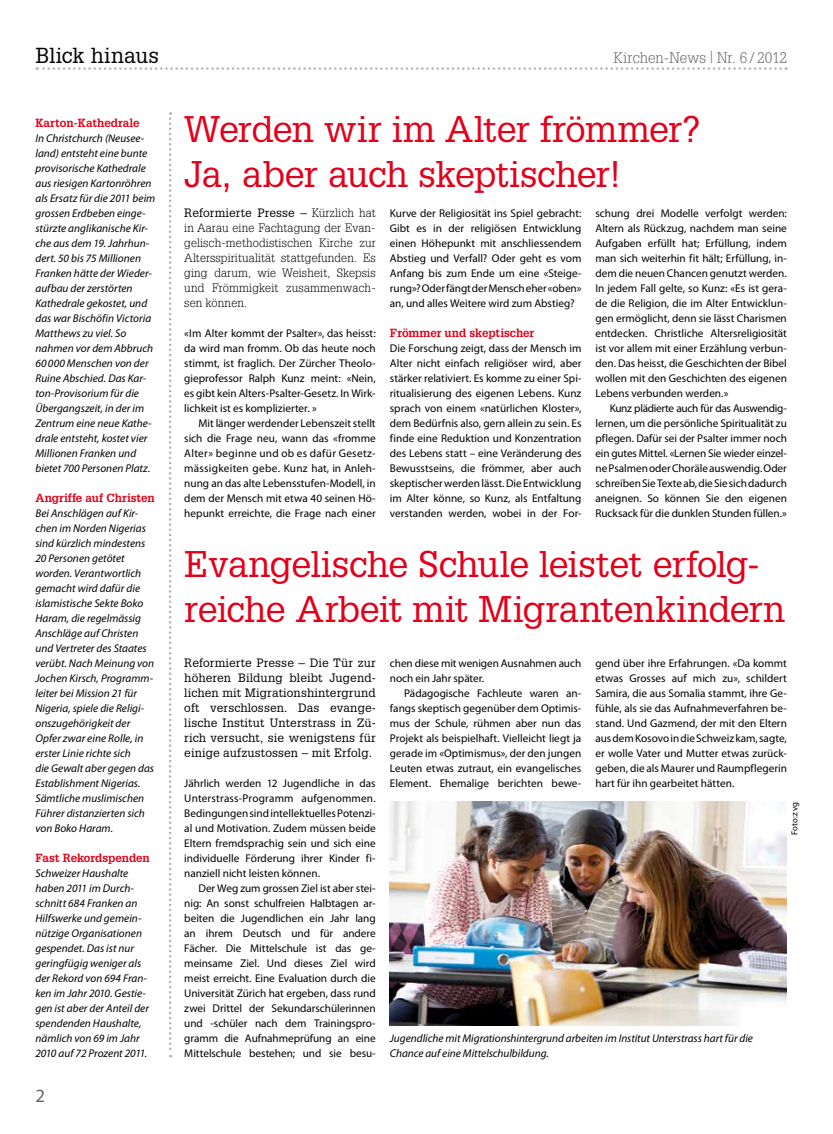
<style>
.page{position:relative;width:833px;height:1134px;background:#fff}
.page>*{position:absolute;margin:0;border:0;box-sizing:border-box;transform-origin:0 0}
.t1{font:36.25px/45px "Glypha LT Std";letter-spacing:-.02em;color:#e2001a}
.t2{font:21.25px "Glypha LT Std";color:#000}
.t3{font:18.75px "Myriad Pro";color:#646567}
.t4{font:300 15px "Glypha LT Std";letter-spacing:-.005em;color:#646567}
.t5{font:11.88px/15px "Glypha LT Std";letter-spacing:.01em;color:#000;text-align:justify}
.t6{font:300 11.88px/15px "Glypha LT Std";letter-spacing:.01em;color:#000;text-align:justify}
.t7{font:700 11.5px "Glypha LT Std";color:#e2001a}
.t8{font:11.25px/15px "Myriad Pro";letter-spacing:-.005em;color:#000;text-align:justify}
.t9{font:italic 11.25px/15px "Myriad Pro";color:#000}
.t10{font:8.75px "Myriad Pro";color:#000}
.s1{font-weight:400}
</style>
<div class="page">
<svg style="left:169px;top:112px;width:2px;height:945px"></svg>
<svg style="left:37px;top:67px;width:749px;height:3px"></svg>
<img style="left:390px;top:802px;width:396px;height:224px">
<h2 class="t2" style="left:35px;top:42px;width:125px">Blick hinaus</h2>
<h3 class="t4" style="left:613px;top:49px;width:175px">Kirchen-News <sup>|</sup> Nr. 6 / 2012</h3>
<p class="t7" style="left:35px;top:116px;width:106px">Karton-Kathedrale</p>
<p class="t9" style="left:35px;top:131px;width:121px">In Christchurch (Neusee&shy;land) entsteht eine bunte provisorische Kathedrale aus riesigen Kartonröhren als Ersatz für die 2011 beim grossen Erdbeben einge&shy;stürzte anglikanische Kir&shy;che aus dem 19. Jahrhun&shy;dert. 50 bis 75 Millionen<br>Franken hätte der Wieder&shy;aufbau der zerstörten<br>Kathedrale gekostet, und das war Bischöfin Victoria<br>Matthews zu viel. So nahmen vor dem Abbruch<br>60 000 Menschen von der<br>Ruine Abschied. Das Kar&shy;ton-Provisorium für die<br>Übergangszeit, in der im<br>Zentrum eine neue Kathe&shy;drale entsteht, kostet vier<br>Millionen Franken und bietet 700 Personen Platz.</p>
<p class="t7" style="left:35px;top:491px;width:121px">Angriffe auf Christen</p>
<p class="t9" style="left:35px;top:506px;width:120px">Bei Anschlägen auf Kir&shy;chen im Norden Nigerias sind kürzlich mindestens<br>20 Personen getötet worden. Verantwortlich gemacht wird dafür die islamistische Sekte Boko<br>Haram, die regelmässig<br>Anschläge auf Christen und Vertreter des Staates verübt. Nach Meinung von<br>Jochen Kirsch, Programm&shy;leiter bei Mission 21 für<br>Nigeria, spiele die Religi&shy;onszugehörigkeit der<br>Opfer zwar eine Rolle, in erster Linie richte sich<br>die Gewalt aber gegen das<br>Establishment Nigerias.<br>Sämtliche muslimischen<br>Führer distanzierten sich von Boko Haram.</p>
<p class="t7" style="left:35px;top:851px;width:116px">Fast Rekordspenden</p>
<p class="t9" style="left:35px;top:866px;width:115px">Schweizer Haushalte haben 2011 im Durch&shy;schnitt 684 Franken an<br>Hilfswerke und gemein&shy;nützige Organisationen gespendet. Das ist nur geringfügig weniger als der Rekord von 694 Fran&shy;ken im Jahr 2010. Gestie&shy;gen ist aber der Anteil der spendenden Haushalte, nämlich von 69 im Jahr<br>2010 auf 72 Prozent 2011.</p>
<h3 class="t3" style="left:35px;top:1084px;width:11px">2</h3>
<h1 class="t1" style="left:184px;top:106px;width:518px">Werden wir im Alter frömmer?<br>Ja, aber auch skeptischer!</h1>
<p class="t6" style="left:184px;top:206px;width:193px"><span class="s1">Reformierte Presse –</span> Kürzlich hat in Aarau eine Fachtagung der Evan&shy;gelisch-methodistischen Kirche zur Altersspiritualität stattgefunden. Es ging darum, wie Weisheit, Skepsis und Frömmigkeit zusammenwach&shy;sen können.</p>
<p class="t8" style="left:184px;top:326px;width:193px">«Im Alter kommt der Psalter», das heisst: da wird man fromm. Ob das heute noch stimmt, ist fraglich. Der Zürcher Theolo&shy;gieprofessor Ralph Kunz meint: «Nein, es gibt kein Alters-Psalter-Gesetz. In Wirk&shy;lichkeit ist es komplizierter. »</p>
<p class="t8" style="left:184px;top:416px;width:193px;text-indent:14px">Mit länger werdender Lebenszeit stellt sich die Frage neu, wann das «fromme Alter» beginne und ob es dafür Gesetz&shy;mässigkeiten gebe. Kunz hat, in Anleh&shy;nung an das alte Lebensstufen-Modell, in dem der Mensch mit etwa 40 seinen Hö&shy;hepunkt erreichte, die Frage nach einer</p>
<p class="t8" style="left:390px;top:206px;width:193px">Kurve der Religiosität ins Spiel gebracht:<br>Gibt es in der religiösen Entwicklung einen Höhepunkt mit anschliessendem Abstieg und Verfall? Oder geht es vom Anfang bis zum Ende um eine «Steige&shy;rung»? Oder fängt der Mensch eher «oben» an, und alles Weitere wird zum Abstieg?</p>
<p class="t7" style="left:390px;top:326px;width:146px">Frömmer und skeptischer</p>
<p class="t8" style="left:390px;top:341px;width:193px">Die Forschung zeigt, dass der Mensch im Alter nicht einfach religiöser wird, aber stärker relativiert. Es komme zu einer Spi&shy;ritualisierung des eigenen Lebens. Kunz sprach von einem «natürlichen Kloster», dem Bedürfnis also, gern allein zu sein. Es finde eine Reduktion und Konzentration des Lebens statt – eine Veränderung des Bewusstseins, die frömmer, aber auch skeptischer werden lässt. Die Entwicklung im Alter könne, so Kunz, als Entfaltung verstanden werden, wobei in der For-</p>
<p class="t8" style="left:595px;top:206px;width:193px">schung drei Modelle verfolgt werden:<br>Altern als Rückzug, nachdem man seine Aufgaben erfüllt hat; Erfüllung, indem man sich weiterhin fit hält; Erfüllung, in&shy;dem die neuen Chancen genutzt werden.<br>In jedem Fall gelte, so Kunz: «Es ist gera&shy;de die Religion, die im Alter Entwicklun&shy;gen ermöglicht, denn sie lässt Charismen entdecken. Christliche Altersreligiosität ist vor allem mit einer Erzählung verbun&shy;den. Das heisst, die Geschichten der Bibel wollen mit den Geschichten des eigenen Lebens verbunden werden.»</p>
<p class="t8" style="left:595px;top:401px;width:193px;text-indent:14px">Kunz plädierte auch für das Auswendig&shy;lernen, um die persönliche Spiritualität zu pflegen. Dafür sei der Psalter immer noch ein gutes Mittel. «Lernen Sie wieder einzel&shy;ne Psalmen oder Choräle auswendig. Oder schreiben Sie Texte ab, die Sie sich dadurch aneignen. So können Sie den eigenen Rucksack für die dunklen Stunden füllen.»</p>
<h1 class="t1" style="left:184px;top:541px;width:602px">Evangelische Schule leistet erfolg&shy;reiche Arbeit mit Migrantenkindern</h1>
<p class="t5" style="left:184px;top:655px;width:193px">Reformierte Presse – Die Tür zur höheren Bildung bleibt Jugend&shy;lichen mit Migrationshintergrund oft verschlossen. Das evange&shy;lische Institut Unterstrass in Zü&shy;rich versucht, sie wenigstens für einige aufzustossen – mit Erfolg.</p>
<p class="t8" style="left:184px;top:776px;width:193px">Jährlich werden 12 Jugendliche in das Unterstrass-Programm aufgenommen.<br>Bedingungen sind intellektuelles Potenzi&shy;al und Motivation. Zudem müssen beide Eltern fremdsprachig sein und sich eine individuelle Förderung ihrer Kinder fi&shy;nanziell nicht leisten können.</p>
<p class="t8" style="left:184px;top:881px;width:193px;text-indent:14px">Der Weg zum grossen Ziel ist aber stei&shy;nig: An sonst schulfreien Halbtagen ar&shy;beiten die Jugendlichen ein Jahr lang an ihrem Deutsch und für andere Fächer. Die Mittelschule ist das ge&shy;meinsame Ziel. Und dieses Ziel wird meist erreicht. Eine Evaluation durch die Universität Zürich hat ergeben, dass rund zwei Drittel der Sekundarschülerinnen und -schüler nach dem Trainingspro&shy;gramm die Aufnahmeprüfung an eine Mittelschule bestehen; und sie besu-</p>
<p class="t8" style="left:390px;top:656px;width:193px">chen diese mit wenigen Ausnahmen auch noch ein Jahr später.</p>
<p class="t8" style="left:390px;top:686px;width:193px;text-indent:14px">Pädagogische Fachleute waren an&shy;fangs skeptisch gegenüber dem Optimis&shy;mus der Schule, rühmen aber nun das Projekt als beispielhaft. Vielleicht liegt ja gerade im «Optimismus», der den jungen Leuten etwas zutraut, ein evangelisches Element. Ehemalige berichten bewe-</p>
<p class="t8" style="left:595px;top:656px;width:193px">gend über ihre Erfahrungen. «Da kommt etwas Grosses auf mich zu», schildert Samira, die aus Somalia stammt, ihre Ge&shy;fühle, als sie das Aufnahmeverfahren be&shy;stand. Und Gazmend, der mit den Eltern aus dem Kosovo in die Schweiz kam, sagte, er wolle Vater und Mutter etwas zurück&shy;geben, die als Maurer und Raumpflegerin hart für ihn gearbeitet hätten.</p>
<p class="t10" style="left:789px;top:835px;width:35px;rotate:-90deg">Foto:z vg</p>
<p class="t9" style="left:390px;top:1031px;width:365px">Jugendliche mit Migrationshintergrund arbeiten im Institut Unterstrass hart für die<br>Chance auf eine Mittelschulbildung.</p>
</div>
